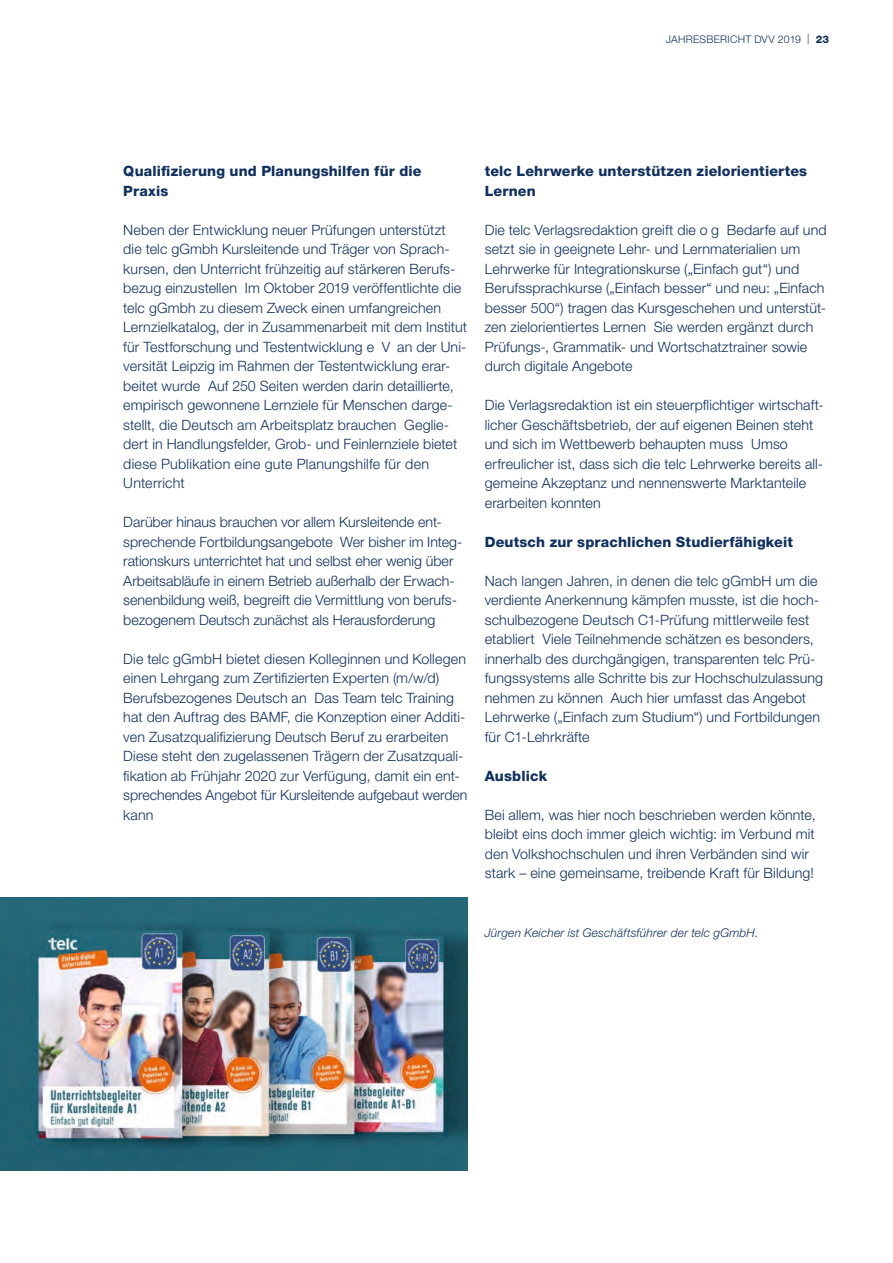
<style>
.page{position:relative;width:893px;height:1263px;background:#fff}
.page>*{position:absolute;margin:0;border:0;box-sizing:border-box;transform-origin:0 0}
.t1{font:300 14.25px/19.5px "Helvetica Neue LT Std";letter-spacing:.01em;color:#10305e}
.t2{font:800 14.25px/19.5px "Helvetica Neue LT Std";letter-spacing:.01em;color:#10305e}
.t3{font:italic 300 12px "Helvetica Neue LT Std";letter-spacing:.015em;color:#10305e}
.t4{font:300 10.5px "Helvetica Neue LT Std";letter-spacing:.025em;color:#10305e}
.s1{font-weight:800}
</style>
<div class="page">
<img style="left:0;top:898px;width:468px;height:273px">
<p class="t4" style="left:666px;top:32px;width:165px">JAHRESBERICHT DVV 2019 | <span class="s1">23</span></p>
<p class="t2" style="left:123px;top:161px;width:300px">Qualifzierung und Planungshilfen für die<br>Praxis</p>
<p class="t1" style="left:123px;top:219px;width:345px">Neben der Entwicklung neuer Prüfungen unterstützt die telc gGmbh Kursleitende und Träger von Sprach&shy;kursen, den Unterricht frühzeitig auf stärkeren Berufs&shy;bezug einzustellen Im Oktober 2019 veröffentlichte die telc gGmbh zu diesem Zweck einen umfangreichen Lernzielkatalog, der in Zusammenarbeit mit dem Institut für Testforschung und Testentwicklung e V an der Uni&shy;versität Leipzig im Rahmen der Testentwicklung erar&shy;beitet wurde Auf 250 Seiten werden darin detaillierte, empirisch gewonnene Lernziele für Menschen darge&shy;stellt, die Deutsch am Arbeitsplatz brauchen Geglie&shy;dert in Handlungsfelder, Grob- und Feinlernziele bietet diese Publikation eine gute Planungshilfe für den Unterricht</p>
<p class="t1" style="left:123px;top:512px;width:340px">Darüber hinaus brauchen vor allem Kursleitende ent&shy;sprechende Fortbildungsangebote Wer bisher im Integ&shy;rationskurs unterrichtet hat und selbst eher wenig über Arbeitsabläufe in einem Betrieb außerhalb der Erwach&shy;senenbildung weiß, begreift die Vermittlung von berufs&shy;bezogenem Deutsch zunächst als Herausforderung</p>
<p class="t1" style="left:123px;top:648px;width:346px">Die telc gGmbH bietet diesen Kolleginnen und Kollegen einen Lehrgang zum Zertifzierten Experten (m/w/d)<br>Berufsbezogenes Deutsch an Das Team telc Training hat den Auftrag des BAMF, die Konzeption einer Additi&shy;ven Zusatzqualifzierung Deutsch Beruf zu erarbeiten Diese steht den zugelassenen Trägern der Zusatzquali&shy;fkation ab Frühjahr 2020 zur Verfügung, damit ein ent&shy;sprechendes Angebot für Kursleitende aufgebaut werden kann</p>
<p class="t2" style="left:485px;top:161px;width:324px">telc Lehrwerke unterstützen zielorientiertes<br>Lernen</p>
<p class="t1" style="left:485px;top:219px;width:343px">Die telc Verlagsredaktion greift die o g Bedarfe auf und setzt sie in geeignete Lehr- und Lernmaterialien um Lehrwerke für Integrationskurse („Einfach gut“) und Berufssprachkurse („Einfach besser“ und neu: „Einfach besser 500“) tragen das Kursgeschehen und unterstüt&shy;zen zielorientiertes Lernen Sie werden ergänzt durch Prüfungs-, Grammatik- und Wortschatztrainer sowie durch digitale Angebote</p>
<p class="t1" style="left:485px;top:395px;width:341px">Die Verlagsredaktion ist ein steuerpfichtiger wirtschaft&shy;licher Geschäftsbetrieb, der auf eigenen Beinen steht und sich im Wettbewerb behaupten muss Umso erfreulicher ist, dass sich die telc Lehrwerke bereits all&shy;gemeine Akzeptanz und nennenswerte Marktanteile erarbeiten konnten</p>
<p class="t2" style="left:485px;top:532px;width:310px">Deutsch zur sprachlichen Studierfähigkeit</p>
<p class="t1" style="left:485px;top:570px;width:340px">Nach langen Jahren, in denen die telc gGmbH um die verdiente Anerkennung kämpfen musste, ist die hoch&shy;schulbezogene Deutsch C1-Prüfung mittlerweile fest etabliert Viele Teilnehmende schätzen es besonders, innerhalb des durchgängigen, transparenten telc Prü&shy;fungssystems alle Schritte bis zur Hochschulzulassung nehmen zu können Auch hier umfasst das Angebot Lehrwerke („Einfach zum Studium“) und Fortbildungen für C1-Lehrkräfte</p>
<p class="t2" style="left:485px;top:766px;width:64px">Ausblick</p>
<p class="t1" style="left:485px;top:804px;width:332px">Bei allem, was hier noch beschrieben werden könnte, bleibt eins doch immer gleich wichtig: im Verbund mit den Volkshochschulen und ihren Verbänden sind wir stark – eine gemeinsame, treibende Kraft für Bildung!</p>
<p class="t3" style="left:485px;top:925px;width:275px">Jürgen Keicher ist Geschäftsführer der telc gGmbH.</p>
</div>
